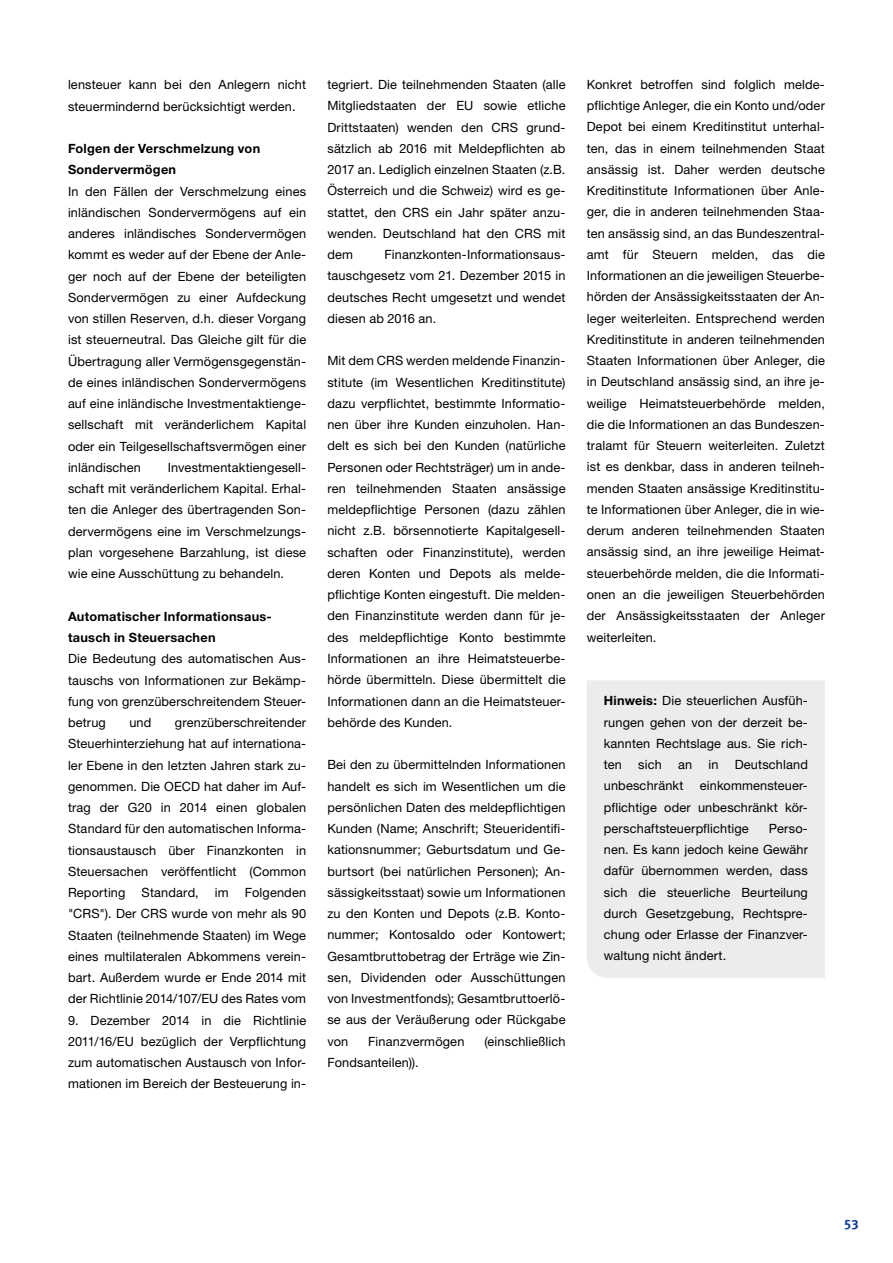
<style>
.page{position:relative;width:893px;height:1263px;background:#fff}
.page>*{position:absolute;margin:0;border:0;box-sizing:border-box;transform-origin:0 0}
.t1{font:700 13.5px "Meta Offc Pro";color:#134094}
.t2{font:12.75px/21.3px "Helvetica Neue LTW1 G";letter-spacing:.01em;color:#000;text-align:justify}
.t3{font:700 12.75px/21.3px "Helvetica Neue LTW1 G";letter-spacing:.02em;color:#000}
.s1{font-weight:700}
</style>
<div class="page">
<div style="left:587px;top:680px;width:238px;height:298px;background:#ececed"></div>
<p class="t2" style="left:68px;top:74px;width:240px">lensteuer kann bei den Anlegern nicht steuermindernd berücksichtigt werden.</p>
<p class="t3" style="left:68px;top:138px;width:194px">Folgen der Verschmelzung von<br>Sondervermögen</p>
<p class="t2" style="left:68px;top:180px;width:240px">In den Fällen der Verschmelzung eines inländischen Sondervermögens auf ein anderes inländisches Sondervermögen kommt es weder auf der Ebene der Anle&shy;ger noch auf der Ebene der beteiligten Sondervermögen zu einer Aufdeckung von stillen Reserven, d.h. dieser Vorgang ist steuerneutral. Das Gleiche gilt für die Übertragung aller Vermögensgegenstän&shy;de eines inländischen Sondervermögens auf eine inländische Investmentaktienge&shy;sellschaft mit veränderlichem Kapital oder ein Teilgesellschaftsvermögen einer inländischen</p>
<p class="t2" style="left:68px;top:457px;width:240px;text-indent:100px">Investmentaktiengesell&shy;schaft mit veränderlichem Kapital. Erhal&shy;ten die Anleger des übertragenden Son&shy;dervermögens eine im Verschmelzungs&shy;plan vorgesehene Barzahlung, ist diese wie eine Ausschüttung zu behandeln.</p>
<p class="t3" style="left:68px;top:605px;width:205px">Automatischer Informationsaus&shy;tausch in Steuersachen</p>
<p class="t2" style="left:68px;top:648px;width:240px">Die Bedeutung des automatischen Aus&shy;tauschs von Informationen zur Bekämp&shy;fung von grenzüberschreitendem Steuer&shy;betrug</p>
<p class="t2" style="left:68px;top:712px;width:240px;text-indent:107px">grenzüberschreitender Steuerhinterziehung hat auf internationa&shy;ler Ebene in den letzten Jahren stark zu&shy;genommen. Die OECD hat daher im Auf&shy;trag der G20 in 2014 einen globalen Standard für den automatischen Informa&shy;tionsaustausch über Finanzkonten in Steuersachen veröffentlicht (Common Reporting</p>
<p class="t2" style="left:129px;top:712px;width:24px">und</p>
<p class="t2" style="left:142px;top:882px;width:59px">Standard,</p>
<p class="t2" style="left:215px;top:882px;width:15px">im</p>
<p class="t2" style="left:68px;top:882px;width:240px;text-indent:177px">Folgenden "CRS"). Der CRS wurde von mehr als 90<br>Staaten (teilnehmende Staaten) im Wege eines multilateralen Abkommens verein&shy;bart. Außerdem wurde er Ende 2014 mit der Richtlinie 2014/107/EU des Rates vom</p>
<p class="t2" style="left:68px;top:1009px;width:240px">9. Dezember 2014 in die Richtlinie 2011/16/EU bezüglich der Verpflichtung zum automatischen Austausch von Infor&shy;mationen im Bereich der Besteuerung in-</p>
<p class="t2" style="left:327px;top:74px;width:240px">tegriert. Die teilnehmenden Staaten (alle Mitgliedstaaten der EU sowie etliche Drittstaaten) wenden den CRS grund&shy;sätzlich ab 2016 mit Meldepflichten ab 2017 an. Lediglich einzelnen Staaten (z.B.<br>Österreich und die Schweiz) wird es ge&shy;stattet, den CRS ein Jahr später anzu&shy;wenden. Deutschland hat den CRS mit dem</p>
<p class="t2" style="left:327px;top:244px;width:240px;text-indent:57px">Finanzkonten-Informationsaus&shy;tauschgesetz vom 21. Dezember 2015 in deutsches Recht umgesetzt und wendet diesen ab 2016 an.</p>
<p class="t2" style="left:327px;top:350px;width:240px">Mit dem CRS werden meldende Finanzin&shy;stitute (im Wesentlichen Kreditinstitute) dazu verpflichtet, bestimmte Informatio&shy;nen über ihre Kunden einzuholen. Han&shy;delt es sich bei den Kunden (natürliche Personen oder Rechtsträger) um in ande&shy;ren teilnehmenden Staaten ansässige meldepflichtige Personen (dazu zählen nicht z.B. börsennotierte Kapitalgesell&shy;schaften oder Finanzinstitute), werden deren Konten und Depots als melde&shy;pflichtige Konten eingestuft. Die melden&shy;den Finanzinstitute werden dann für je&shy;des meldepflichtige Konto bestimmte Informationen an ihre Heimatsteuerbe&shy;hörde übermitteln. Diese übermittelt die Informationen dann an die Heimatsteuer&shy;behörde des Kunden.</p>
<p class="t2" style="left:327px;top:754px;width:240px">Bei den zu übermittelnden Informationen handelt es sich im Wesentlichen um die persönlichen Daten des meldepflichtigen Kunden (Name; Anschrift; Steueridentifi&shy;kationsnummer; Geburtsdatum und Ge&shy;burtsort (bei natürlichen Personen); An&shy;sässigkeitsstaat) sowie um Informationen zu den Konten und Depots (z.B. Konto&shy;nummer; Kontosaldo oder Kontowert; Gesamtbruttobetrag der Erträge wie Zin&shy;sen, Dividenden oder Ausschüttungen von Investmentfonds); Gesamtbruttoerlö&shy;se aus der Veräußerung oder Rückgabe von</p>
<p class="t2" style="left:368px;top:1030px;width:98px">Finanzvermögen</p>
<p class="t2" style="left:484px;top:1030px;width:83px">(einschließlich</p>
<p class="t2" style="left:327px;top:1051px;width:93px">Fondsanteilen)).</p>
<p class="t2" style="left:587px;top:74px;width:240px">Konkret betroffen sind folglich melde&shy;pflichtige Anleger, die ein Konto und/oder Depot bei einem Kreditinstitut unterhal&shy;ten, das in einem teilnehmenden Staat ansässig ist. Daher werden deutsche Kreditinstitute Informationen über Anle&shy;ger, die in anderen teilnehmenden Staa&shy;ten ansässig sind, an das Bundeszentral&shy;amt für Steuern melden, das die Informationen an die jeweiligen Steuerbe&shy;hörden der Ansässigkeitsstaaten der An&shy;leger weiterleiten. Entsprechend werden Kreditinstitute in anderen teilnehmenden Staaten Informationen über Anleger, die in Deutschland ansässig sind, an ihre je&shy;weilige Heimatsteuerbehörde melden, die die Informationen an das Bundeszen&shy;tralamt für Steuern weiterleiten. Zuletzt ist es denkbar, dass in anderen teilneh&shy;menden Staaten ansässige Kreditinstitu&shy;te Informationen über Anleger, die in wie&shy;derum anderen teilnehmenden Staaten ansässig sind, an ihre jeweilige Heimat&shy;steuerbehörde melden, die die Informati&shy;onen an die jeweiligen Steuerbehörden der Ansässigkeitsstaaten der Anleger weiterleiten.</p>
<p class="t2" style="left:604px;top:690px;width:206px"><span class="s1">Hinweis:</span> Die steuerlichen Ausfüh&shy;rungen gehen von der derzeit be&shy;kannten Rechtslage aus. Sie rich&shy;ten</p>
<p class="t2" style="left:638px;top:754px;width:25px">sich</p>
<p class="t2" style="left:678px;top:754px;width:16px">an</p>
<p class="t2" style="left:708px;top:754px;width:12px">in</p>
<p class="t2" style="left:735px;top:754px;width:75px">Deutschland</p>
<p class="t2" style="left:604px;top:775px;width:81px">unbeschränkt</p>
<p class="t2" style="left:604px;top:775px;width:206px;text-indent:96px">einkommensteuer&shy;pflichtige oder unbeschränkt kör&shy;perschaftsteuerpflichtige</p>
<p class="t2" style="left:604px;top:817px;width:206px;text-indent:165px">Perso&shy;nen. Es kann jedoch keine Gewähr dafür übernommen werden, dass sich die steuerliche Beurteilung durch Gesetzgebung, Rechtspre&shy;chung oder Erlasse der Finanzver&shy;waltung nicht ändert.</p>
<p class="t1" style="left:844px;top:1214px;width:17px">53</p>
</div>
